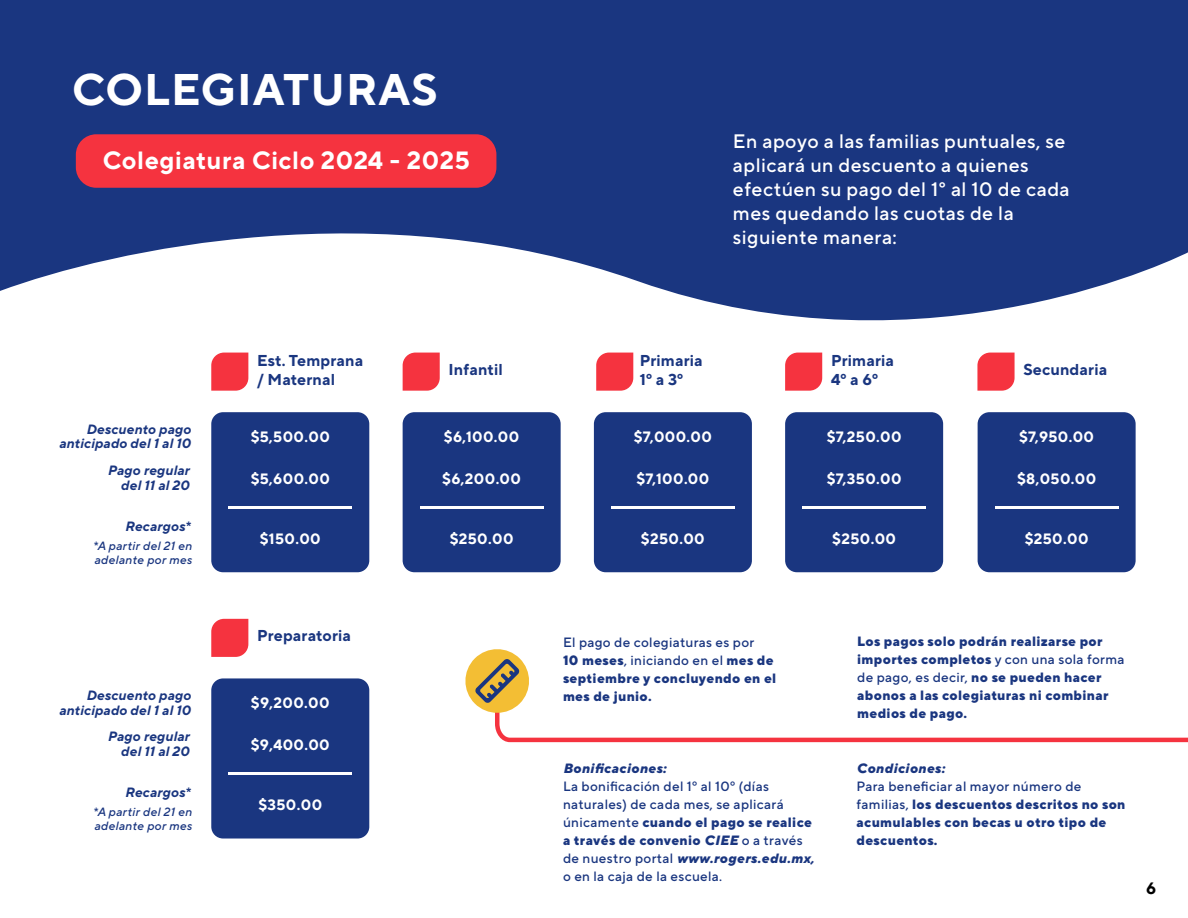
<style>
.page{position:relative;width:1188px;height:918px;background:#fff}
.page>*{position:absolute;margin:0;border:0;box-sizing:border-box;transform-origin:0 0}
.t1{font:700 44.25px "TT Norms Pro";letter-spacing:.025em;color:#fff}
.t2{font:700 24.9px "TT Norms Pro";letter-spacing:.025em;color:#fff}
.t3{font:500 19.5px/24px "TT Norms Pro";letter-spacing:.025em;color:#fff}
.t4{font:700 16.5px "TT Norms Pro";color:#000}
.t5{font:700 15.75px/18.9px "TT Norms Pro";letter-spacing:.01em;color:#1a3680}
.t6{font:700 15px "TT Norms Pro";letter-spacing:.025em;color:#fff}
.t7{font:800 13.5px/18px "TT Norms Pro";letter-spacing:.025em;color:#1a3680}
.t8{font:500 13.5px/18px "TT Norms Pro";letter-spacing:.025em;color:#1a3680}
.t9{font:italic 700 13.5px/15px "TT Norms Pro";letter-spacing:.01em;color:#1a3680;text-align:right}
.t10{font:italic 800 13.5px "TT Norms Pro";letter-spacing:.025em;color:#1a3680}
.t11{font:italic 500 12px/13.5px "TT Norms Pro";letter-spacing:.025em;color:#1a3680}
.s1{font-weight:500}
.s2{font-weight:800}
.s3{font-weight:800;font-style:italic}
</style>
<div class="page">
<svg style="left:0;top:0;width:1188px;height:384px;fill:#1a3680"></svg>
<div style="left:211px;top:412px;width:158px;height:160px;background:#1a3680;border-radius:12px"></div>
<hr style="left:228px;top:506px;width:124px;height:3px;background:#fff">
<div style="left:403px;top:412px;width:158px;height:160px;background:#1a3680;border-radius:12px"></div>
<hr style="left:420px;top:506px;width:124px;height:3px;background:#fff">
<div style="left:594px;top:412px;width:158px;height:160px;background:#1a3680;border-radius:12px"></div>
<hr style="left:611px;top:506px;width:124px;height:3px;background:#fff">
<div style="left:785px;top:412px;width:158px;height:160px;background:#1a3680;border-radius:12px"></div>
<hr style="left:802px;top:506px;width:124px;height:3px;background:#fff">
<div style="left:978px;top:412px;width:158px;height:160px;background:#1a3680;border-radius:12px"></div>
<svg style="left:977px;top:353px;width:38px;height:38px"></svg>
<svg style="left:785px;top:353px;width:37px;height:38px"></svg>
<svg style="left:596px;top:353px;width:37px;height:38px"></svg>
<svg style="left:403px;top:353px;width:37px;height:38px"></svg>
<svg style="left:211px;top:353px;width:37px;height:38px"></svg>
<div style="left:211px;top:678px;width:158px;height:161px;background:#1a3680;border-radius:12px"></div>
<hr style="left:228px;top:773px;width:124px;height:2px;background:#fff">
<svg style="left:211px;top:619px;width:37px;height:38px"></svg>
<hr style="left:995px;top:506px;width:124px;height:3px;background:#fff">
<div style="left:76px;top:134px;width:420px;height:54px;background:#f5333f;border-radius:20px"></div>
<svg style="left:825px;top:0;width:103px;height:1px"></svg>
<svg style="left:465px;top:649px;width:723px;height:94px"></svg>
<h1 class="t1" style="left:72px;top:60px;width:367px">COLEGIATURAS</h1>
<h2 class="t2" style="left:103px;top:143px;width:368px">Colegiatura Ciclo 2024 - 2025</h2>
<p class="t9" style="left:59px;top:421px;width:133px">Descuento pago anticipado del 1 al 10</p>
<p class="t9" style="left:107px;top:462px;width:84px">Pago regular del 11 al 20</p>
<p class="t9" style="left:125px;top:518px;width:67px">Recargos*</p>
<p class="t11" style="left:93px;top:539px;width:101px">*A partir del 21 en adelante por mes</p>
<p class="t9" style="left:59px;top:687px;width:133px">Descuento pago anticipado del 1 al 10</p>
<p class="t9" style="left:107px;top:729px;width:84px">Pago regular del 11 al 20</p>
<p class="t9" style="left:125px;top:785px;width:67px">Recargos*</p>
<p class="t11" style="left:93px;top:805px;width:101px">*A partir del 21 en adelante por mes</p>
<p class="t5" style="left:257px;top:351px;width:108px">Est. Temprana / Maternal</p>
<p class="t6" style="left:251px;top:427px;width:81px">$5,500.00</p>
<p class="t6" style="left:251px;top:469px;width:81px">$5,600.00</p>
<p class="t6" style="left:260px;top:529px;width:63px">$150.00</p>
<p class="t5" style="left:257px;top:626px;width:95px">Preparatoria</p>
<p class="t6" style="left:251px;top:693px;width:80px">$9,200.00</p>
<p class="t6" style="left:251px;top:735px;width:80px">$9,400.00</p>
<p class="t6" style="left:258px;top:795px;width:65px">$350.00</p>
<p class="t5" style="left:449px;top:360px;width:56px">Infantil</p>
<p class="t6" style="left:444px;top:427px;width:77px">$6,100.00</p>
<p class="t6" style="left:442px;top:469px;width:80px">$6,200.00</p>
<p class="t6" style="left:450px;top:529px;width:65px">$250.00</p>
<h3 class="t3" style="left:733px;top:129px;width:338px">En apoyo a las familias puntuales, se aplicará un descuento a quienes efectúen su pago del 1° al 10 de cada mes quedando las cuotas de la siguiente manera:</h3>
<p class="t5" style="left:640px;top:351px;width:64px">Primaria<br>1º a 3º</p>
<p class="t5" style="left:831px;top:351px;width:64px">Primaria<br>4º a 6º</p>
<p class="t5" style="left:1024px;top:360px;width:85px">Secundaria</p>
<p class="t6" style="left:634px;top:427px;width:80px">$7,000.00</p>
<p class="t6" style="left:636px;top:469px;width:74px">$7,100.00</p>
<p class="t6" style="left:827px;top:427px;width:76px">$7,250.00</p>
<p class="t6" style="left:827px;top:469px;width:76px">$7,350.00</p>
<p class="t6" style="left:1019px;top:427px;width:77px">$7,950.00</p>
<p class="t6" style="left:1017px;top:469px;width:81px">$8,050.00</p>
<p class="t6" style="left:641px;top:529px;width:65px">$250.00</p>
<p class="t6" style="left:832px;top:529px;width:65px">$250.00</p>
<p class="t6" style="left:1025px;top:529px;width:65px">$250.00</p>
<p class="t7" style="left:563px;top:632px;width:215px"><span class="s1">El pago de colegiaturas es por<br></span>10 meses<span class="s1">, iniciando en el</span> mes de septiembre y concluyendo en el mes de junio.</p>
<p class="t7" style="left:857px;top:632px;width:269px">Los pagos solo podrán realizarse por importes completos <span class="s1">y con una sola forma de pago, es decir,</span> no se pueden hacer abonos a las colegiaturas ni combinar medios de pago.</p>
<p class="t10" style="left:563px;top:760px;width:105px">Bonificaciones:</p>
<p class="t8" style="left:563px;top:777px;width:253px">La bonificación del 1º al 10º (días naturales) de cada mes, se aplicará únicamente <span class="s2">cuando el pago se realice a través de convenio</span> <span class="s3">CIEE</span> o a través de nuestro portal <span class="s3">www.rogers.edu.mx, </span>o en la caja de la escuela.</p>
<p class="t10" style="left:857px;top:760px;width:90px">Condiciones:</p>
<p class="t7" style="left:857px;top:777px;width:270px"><span class="s1">Para beneficiar al mayor número de familias,</span> los descuentos descritos no son acumulables con becas u otro tipo de descuentos.</p>
<p class="t4" style="left:1146px;top:877px;width:12px">6</p>
</div>
